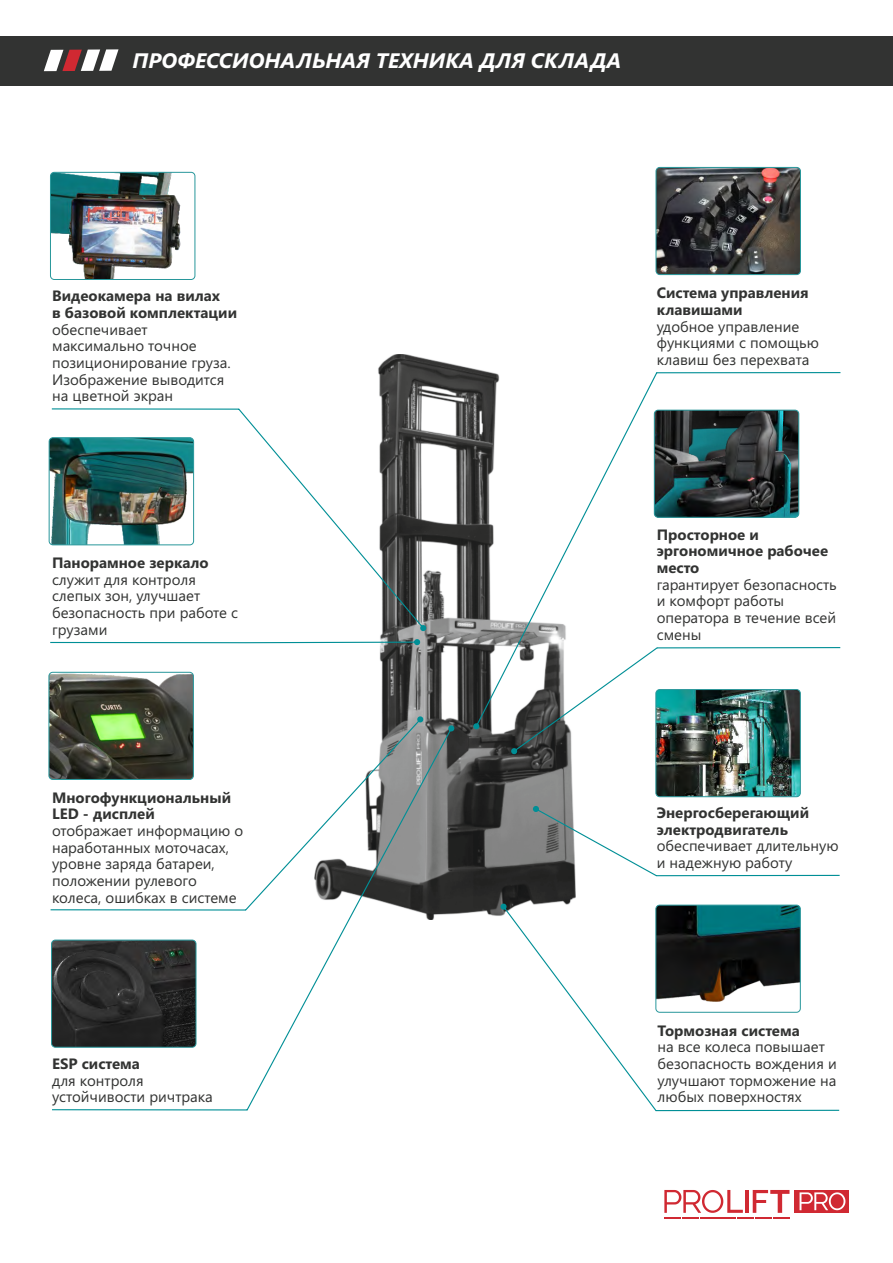
<style>
.page{position:relative;width:893px;height:1263px;background:#fff}
.page>*{position:absolute;margin:0;border:0;box-sizing:border-box;transform-origin:0 0}
.t1{font:italic 700 21px "Segoe UI";color:#fff}
.t2{font:15px/16.6px "Segoe UI";color:#323332}
.t3{font:700 15px/16.6px "Segoe UI";color:#323332}
</style>
<div class="page">
<img style="left:378px;top:355px;width:198px;height:561px">
<div style="left:0;top:36px;width:893px;height:49px;background:#323332"></div>
<svg style="left:44px;top:49px;width:75px;height:22px"></svg>
<div style="left:794px;top:1190px;width:55px;height:23px;background:#d02932"></div>
<svg style="left:664px;top:1190px;width:125px;height:29px"></svg>
<svg style="left:799px;top:1192px;width:46px;height:18px"></svg>
<svg style="left:52px;top:408px;width:374px;height:223px"></svg>
<svg style="left:50px;top:639px;width:370px;height:6px"></svg>
<svg style="left:51px;top:716px;width:372px;height:194px"></svg>
<svg style="left:52px;top:725px;width:402px;height:385px"></svg>
<svg style="left:473px;top:372px;width:367px;height:357px"></svg>
<svg style="left:511px;top:647px;width:329px;height:107px"></svg>
<svg style="left:533px;top:806px;width:307px;height:70px"></svg>
<svg style="left:500px;top:904px;width:339px;height:207px"></svg>
<img style="left:50px;top:172px;width:131px;height:107px">
<div style="left:50px;top:172px;width:145px;height:108px;border:1px solid #28979b;border-radius:4px"></div>
<img style="left:49px;top:438px;width:145px;height:107px;border-radius:4px">
<div style="left:49px;top:437px;width:145px;height:108px;border:1px solid #28979b;border-radius:4px"></div>
<img style="left:49px;top:672px;width:144px;height:107px;border-radius:4px">
<div style="left:49px;top:672px;width:145px;height:108px;border:1px solid #28979b;border-radius:4px"></div>
<img style="left:656px;top:167px;width:144px;height:108px;border-radius:4px">
<div style="left:656px;top:167px;width:145px;height:108px;border:1px solid #28979b;border-radius:4px"></div>
<img style="left:52px;top:940px;width:144px;height:107px;border-radius:4px">
<div style="left:51px;top:940px;width:145px;height:108px;border:1px solid #28979b;border-radius:4px"></div>
<img style="left:654px;top:410px;width:145px;height:107px;border-radius:4px">
<div style="left:654px;top:410px;width:145px;height:108px;border:1px solid #28979b;border-radius:4px"></div>
<img style="left:656px;top:905px;width:144px;height:103px">
<div style="left:655px;top:905px;width:146px;height:108px;border:1px solid #28979b;border-radius:4px"></div>
<img style="left:656px;top:689px;width:144px;height:108px;border-radius:4px">
<div style="left:655px;top:689px;width:146px;height:108px;border:1px solid #28979b;border-radius:4px"></div>
<h1 class="t1" style="left:133px;top:52px;width:490px">ПРОФЕССИОНАЛЬНАЯ ТЕХНИКА ДЛЯ СКЛАДА</h1>
<p class="t3" style="left:52px;top:289px;width:187px">Видеокамера на вилах<br>в базовой комплектации</p>
<p class="t2" style="left:52px;top:322px;width:180px">обеспечивает максимально точное позиционирование груза.<br>Изображение выводится на цветной экран</p>
<p class="t3" style="left:52px;top:556px;width:158px">Панорамное зеркало</p>
<p class="t2" style="left:52px;top:572px;width:187px">служит для контроля слепых зон, улучшает безопасность при работе с грузами</p>
<p class="t3" style="left:52px;top:790px;width:181px">Многофункциональный<br>LED - дисплей</p>
<p class="t2" style="left:52px;top:824px;width:193px">отображает информацию о наработанных моточасах, уровне заряда батареи, положении рулевого колеса, ошибках в системе</p>
<p class="t3" style="left:52px;top:1057px;width:90px">ESP система</p>
<p class="t2" style="left:52px;top:1073px;width:162px">для контроля устойчивости ричтрака</p>
<p class="t3" style="left:657px;top:286px;width:154px">Система управления клавишами</p>
<p class="t2" style="left:657px;top:320px;width:164px">удобное управление функциями с помощью клавиш без перехвата</p>
<p class="t3" style="left:657px;top:527px;width:173px">Просторное и эргономичное рабочее место</p>
<p class="t2" style="left:657px;top:577px;width:182px">гарантирует безопасность и комфорт работы оператора в течение всей смены</p>
<p class="t3" style="left:657px;top:806px;width:154px">Энергосберегающий электродвигатель</p>
<p class="t2" style="left:657px;top:839px;width:183px">обеспечивает длительную и надежную работу</p>
<p class="t3" style="left:658px;top:1023px;width:144px">Тормозная система</p>
<p class="t2" style="left:658px;top:1040px;width:181px">на все колеса повышает безопасность вождения и улучшают торможение на любых поверхностях</p>
</div>
